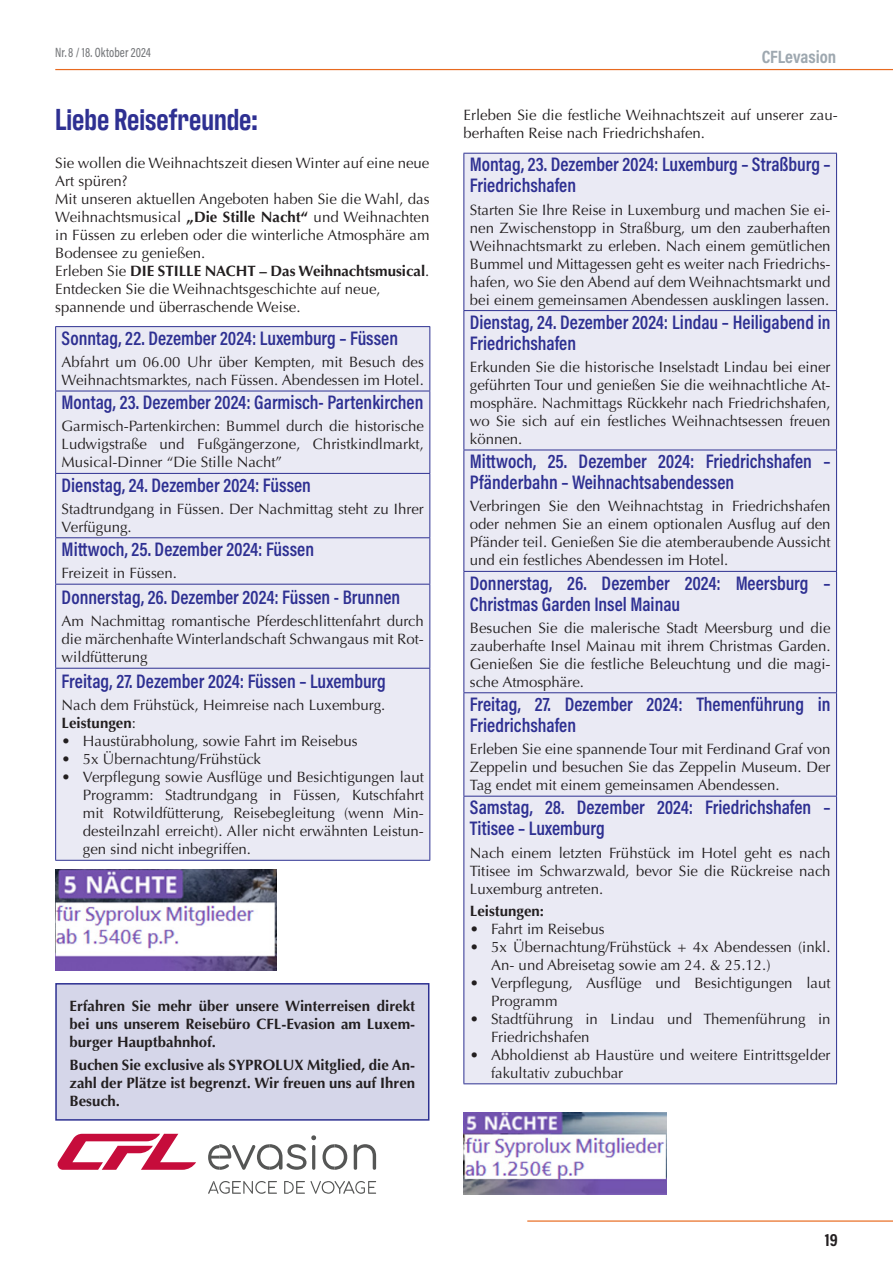
<style>
.page{position:relative;width:893px;height:1263px;background:#fff}
.page>*{position:absolute;margin:0;border:0;box-sizing:border-box;transform-origin:0 0}
.t1{font:600 31.05px "Antarctican Headline";color:#2e3092}
.t2{font:600 19.8px/21px "Acumin Pro Cond";color:#2e3092;scale:.96 1}
.t3{font:700 18px "Acumin Pro Cond";color:#9ea8b0}
._49_Folio_Seitenzahl{font:700 18px "Acumin Pro Cond";color:#231f20}
.t4{font:15px/18px "Optima";color:#231f20;text-align:justify}
.t5{font:700 15px/18px "Optima";color:#231f20;text-align:justify}
._47_Folio_Nr_Datum{font:500 13.5px "Acumin Pro Cond";letter-spacing:.01em;color:#76787b;scale:.9 1}
.s1{font-weight:700}
.s2{font-weight:400}
</style>
<div class="page">
<hr style="left:527px;top:1220px;width:366px;height:2px;background:#e86a1f">
<hr style="left:55px;top:69px;width:838px;height:1px;background:#e86a1f">
<div style="left:56px;top:327px;width:373px;height:533px;background:#eaeaf4"></div>
<hr style="left:55px;top:326px;width:375px;height:1px;background:#2e3192">
<hr style="left:55px;top:327px;width:1px;height:64px;background:#2e3192">
<hr style="left:429px;top:327px;width:1px;height:64px;background:#2e3192">
<hr style="left:55px;top:391px;width:375px;height:1px;background:#2e3192">
<hr style="left:55px;top:391px;width:1px;height:82px;background:#2e3192">
<hr style="left:429px;top:391px;width:1px;height:82px;background:#2e3192">
<hr style="left:55px;top:473px;width:375px;height:1px;background:#2e3192">
<hr style="left:55px;top:474px;width:1px;height:63px;background:#2e3192">
<hr style="left:429px;top:474px;width:1px;height:63px;background:#2e3192">
<hr style="left:55px;top:537px;width:375px;height:1px;background:#2e3192">
<hr style="left:55px;top:538px;width:1px;height:46px;background:#2e3192">
<hr style="left:429px;top:538px;width:1px;height:46px;background:#2e3192">
<hr style="left:55px;top:584px;width:375px;height:1px;background:#2e3192">
<hr style="left:55px;top:584px;width:1px;height:84px;background:#2e3192">
<hr style="left:429px;top:584px;width:1px;height:84px;background:#2e3192">
<hr style="left:55px;top:668px;width:375px;height:1px;background:#2e3192">
<hr style="left:55px;top:669px;width:1px;height:191px;background:#2e3192">
<hr style="left:429px;top:669px;width:1px;height:191px;background:#2e3192">
<hr style="left:55px;top:860px;width:375px;height:1px;background:#2e3192">
<img style="left:55px;top:869px;width:222px;height:101px">
<div style="left:464px;top:154px;width:372px;height:929px;background:#eaeaf4"></div>
<hr style="left:463px;top:153px;width:374px;height:1px;background:#2e3192">
<hr style="left:463px;top:154px;width:1px;height:156px;background:#2e3192">
<hr style="left:836px;top:154px;width:1px;height:156px;background:#2e3192">
<hr style="left:463px;top:310px;width:374px;height:1px;background:#2e3192">
<hr style="left:463px;top:311px;width:1px;height:139px;background:#2e3192">
<hr style="left:836px;top:311px;width:1px;height:139px;background:#2e3192">
<hr style="left:463px;top:450px;width:374px;height:1px;background:#2e3192">
<hr style="left:463px;top:450px;width:1px;height:121px;background:#2e3192">
<hr style="left:836px;top:450px;width:1px;height:121px;background:#2e3192">
<hr style="left:463px;top:571px;width:374px;height:1px;background:#2e3192">
<hr style="left:463px;top:572px;width:1px;height:120px;background:#2e3192">
<hr style="left:836px;top:572px;width:1px;height:120px;background:#2e3192">
<hr style="left:463px;top:692px;width:374px;height:1px;background:#2e3192">
<hr style="left:463px;top:693px;width:1px;height:103px;background:#2e3192">
<hr style="left:836px;top:693px;width:1px;height:103px;background:#2e3192">
<hr style="left:463px;top:796px;width:374px;height:1px;background:#2e3192">
<hr style="left:463px;top:796px;width:1px;height:287px;background:#2e3192">
<hr style="left:836px;top:796px;width:1px;height:287px;background:#2e3192">
<hr style="left:463px;top:1083px;width:374px;height:1px;background:#2e3192">
<img style="left:463px;top:1112px;width:203px;height:83px">
<div style="left:56px;top:984px;width:373px;height:136px;background:#d5d6e9"></div>
<div style="left:55px;top:983px;width:374px;height:138px;border:2px solid #2e3192"></div>
<svg style="left:208px;top:1135px;width:108px;height:35px"></svg>
<svg style="left:322px;top:1144px;width:25px;height:26px"></svg>
<svg style="left:354px;top:1144px;width:22px;height:26px"></svg>
<svg style="left:57px;top:1134px;width:139px;height:36px"></svg>
<svg style="left:208px;top:1181px;width:69px;height:13px"></svg>
<svg style="left:284px;top:1181px;width:92px;height:13px"></svg>
<p class="_47_Folio_Nr_Datum" style="left:55px;top:44px;width:108px">Nr. 8 / 18. Oktober 2024</p>
<p class="t3" style="left:762px;top:45px;width:76px">CFLevasion</p>
<p class="t1" style="left:55px;top:97px;width:204px">Liebe Reisefreunde:</p>
<p class="t4" style="left:463px;top:106px;width:376px">Erleben Sie die festliche Weihnachtszeit auf unserer zau&shy;berhaften Reise nach Friedrichshafen.</p>
<p class="t2" style="left:470px;top:153px;width:377px">Montag, 23. Dezember 2024: Luxemburg – Straßburg –<br>Friedrichshafen</p>
<p class="t4" style="left:470px;top:201px;width:362px">Starten Sie Ihre Reise in Luxemburg und machen Sie ei&shy;nen Zwischenstopp in Straßburg, um den zauberhaften Weihnachtsmarkt zu erleben. Nach einem gemütlichen Bummel und Mittagessen geht es weiter nach Friedrichs&shy;hafen, wo Sie den Abend auf dem Weihnachtsmarkt und bei einem gemeinsamen Abendessen ausklingen lassen.</p>
<p class="t2" style="left:470px;top:311px;width:377px">Dienstag, 24. Dezember 2024: Lindau – Heiligabend in<br>Friedrichshafen</p>
<p class="t4" style="left:470px;top:358px;width:362px">Erkunden Sie die historische Inselstadt Lindau bei einer geführten Tour und genießen Sie die weihnachtliche At&shy;mosphäre. Nachmittags Rückkehr nach Friedrichshafen, wo Sie sich auf ein festliches Weihnachtsessen freuen können.</p>
<p class="t2" style="left:470px;top:450px;width:377px">Mittwoch, 25. Dezember 2024: Friedrichshafen –<br>Pfänderbahn – Weihnachtsabendessen</p>
<p class="t4" style="left:470px;top:497px;width:362px">Verbringen Sie den Weihnachtstag in Friedrichshafen oder nehmen Sie an einem optionalen Ausflug auf den Pfänder teil. Genießen Sie die atemberaubende Aussicht und ein festliches Abendessen im Hotel.</p>
<p class="t2" style="left:470px;top:572px;width:377px">Donnerstag, 26. Dezember 2024: Meersburg –<br>Christmas Garden Insel Mainau</p>
<p class="t4" style="left:470px;top:619px;width:362px">Besuchen Sie die malerische Stadt Meersburg und die zauberhafte Insel Mainau mit ihrem Christmas Garden.<br>Genießen Sie die festliche Beleuchtung und die magi&shy;sche Atmosphäre.</p>
<p class="t2" style="left:470px;top:693px;width:377px">Freitag, 27. Dezember 2024: Themenführung in<br>Friedrichshafen</p>
<p class="t4" style="left:470px;top:740px;width:362px">Erleben Sie eine spannende Tour mit Ferdinand Graf von Zeppelin und besuchen Sie das Zeppelin Museum. Der Tag endet mit einem gemeinsamen Abendessen.</p>
<p class="t2" style="left:470px;top:796px;width:377px">Samstag, 28. Dezember 2024: Friedrichshafen –<br>Titisee – Luxemburg</p>
<p class="t4" style="left:470px;top:844px;width:362px">Nach einem letzten Frühstück im Hotel geht es nach Titisee im Schwarzwald, bevor Sie die Rückreise nach Luxemburg antreten.</p>
<p class="t5" style="left:470px;top:902px;width:76px">Leistungen:</p>
<p class="t4" style="left:470px;top:920px;width:136px">• Fahrt im Reisebus</p>
<p class="t4" style="left:491px;top:938px;width:341px;text-indent:-21px">• 5x Übernachtung/Frühstück + 4x Abendessen (inkl.<br>An- und Abreisetag sowie am 24. &amp; 25.12.)</p>
<p class="t4" style="left:491px;top:974px;width:341px;text-indent:-21px">• Verpflegung, Ausflüge und Besichtigungen laut<br>Programm</p>
<p class="t4" style="left:491px;top:1010px;width:341px;text-indent:-21px">• Stadtführung in Lindau und Themenführung in<br>Friedrichshafen</p>
<p class="t4" style="left:491px;top:1046px;width:341px;text-indent:-21px">• Abholdienst ab Haustüre und weitere Eintrittsgelder fakultativ zubuchbar</p>
<p class="t4" style="left:55px;top:154px;width:376px">Sie wollen die Weihnachtszeit diesen Winter auf eine neue<br>Art spüren?</p>
<p class="t4" style="left:55px;top:190px;width:376px">Mit unseren aktuellen Angeboten haben Sie die Wahl, das Weihnachtsmusical <span class="s1">„Die Stille Nacht“</span> und Weihnachten in Füssen zu erleben oder die winterliche Atmosphäre am Bodensee zu genießen.️</p>
<p class="t4" style="left:55px;top:262px;width:376px">Erleben Sie <span class="s1">DIE STILLE NACHT – Das Weihnachtsmusical</span>.<br>Entdecken Sie die Weihnachtsgeschichte auf neue,</p>
<p class="t4" style="left:55px;top:298px;width:247px">spannende und überraschende Weise.</p>
<p class="t2" style="left:62px;top:327px;width:352px">Sonntag, 22. Dezember 2024: Luxemburg – Füssen</p>
<p class="t4" style="left:62px;top:353px;width:364px">Abfahrt um 06.00 Uhr über Kempten, mit Besuch des<br>Weihnachtsmarktes, nach Füssen. Abendessen im Hotel.</p>
<p class="t2" style="left:62px;top:391px;width:378px">Montag, 23. Dezember 2024: Garmisch- Partenkirchen</p>
<p class="t4" style="left:62px;top:417px;width:364px">Garmisch-Partenkirchen: Bummel durch die historische Ludwigstraße und Fußgängerzone, Christkindlmarkt, Musical-Dinner “Die Stille Nacht”</p>
<p class="t2" style="left:62px;top:474px;width:261px">Dienstag, 24. Dezember 2024: Füssen</p>
<p class="t4" style="left:62px;top:500px;width:364px">Stadtrundgang in Füssen. Der Nachmittag steht zu Ihrer<br>Verfügung.</p>
<p class="t2" style="left:62px;top:538px;width:264px">Mittwoch, 25. Dezember 2024: Füssen</p>
<p class="t4" style="left:62px;top:564px;width:117px">Freizeit in Füssen.</p>
<p class="t2" style="left:62px;top:586px;width:354px">Donnerstag, 26. Dezember 2024: Füssen - Brunnen</p>
<p class="t4" style="left:62px;top:612px;width:364px">Am Nachmittag romantische Pferdeschlittenfahrt durch die märchenhafte Winterlandschaft Schwangaus mit Rot&shy;wildfütterung</p>
<p class="t2" style="left:62px;top:670px;width:339px">Freitag, 27. Dezember 2024: Füssen – Luxemburg</p>
<p class="t4" style="left:62px;top:696px;width:325px">Nach dem Frühstück, Heimreise nach Luxemburg.</p>
<p class="t5" style="left:62px;top:714px;width:76px">Leistungen<span class="s2">:</span></p>
<p class="t4" style="left:62px;top:732px;width:298px">• Haustürabholung, sowie Fahrt im Reisebus</p>
<p class="t4" style="left:62px;top:750px;width:201px">• 5x Übernachtung/Frühstück</p>
<p class="t4" style="left:83px;top:768px;width:342px;text-indent:-21px">• Verpflegung sowie Ausflüge und Besichtigungen laut Programm: Stadtrundgang in Füssen, Kutschfahrt mit Rotwildfütterung, Reisebegleitung (wenn Min&shy;desteilnzahl erreicht). Aller nicht erwähnten Leistun&shy;gen sind nicht inbegriffen.</p>
<p class="t5" style="left:70px;top:997px;width:347px">Erfahren Sie mehr über unsere Winterreisen direkt bei uns unserem Reisebüro CFL-Evasion am Luxem&shy;burger Hauptbahnhof.</p>
<p class="t5" style="left:70px;top:1056px;width:347px">Buchen Sie exclusive als SYPROLUX Mitglied, die An&shy;zahl der Plätze ist begrenzt. Wir freuen uns auf Ihren Besuch.</p>
<p class="_49_Folio_Seitenzahl" style="left:825px;top:1228px;width:14px">19</p>
</div>
